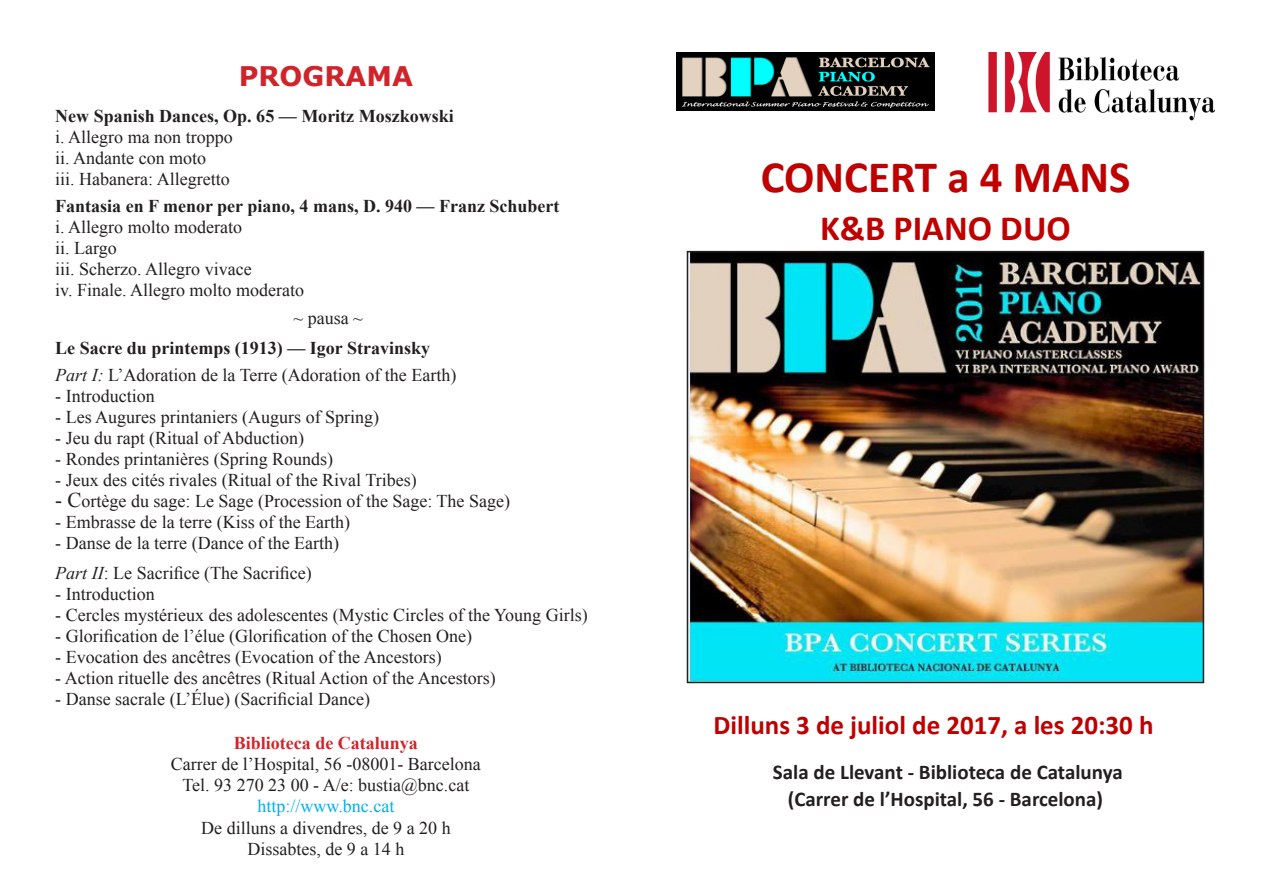
<style>
.page{position:relative;width:1263px;height:893px;background:#fff}
.page>*{position:absolute;margin:0;border:0;box-sizing:border-box;transform-origin:0 0}
.t1{font:700 45px "Calibri";color:#c00000}
.t2{font:700 35.7px "Calibri";color:#c00000}
.t3{font:700 27px "Calibri";color:#c00000}
.t4{font:700 27px "Verdana";color:#d1232a}
.t5{font:700 21px "Calibri";color:#231f20}
.t6{font:18px "Times New Roman";color:#231f20}
.t7{font:700 18px "Times New Roman";color:#231f20}
.t8{font:700 18px "Times New Roman";color:#d1232a}
.t9{font:18px "Times New Roman";color:#00aeef}
.s1{font-style:italic}
.s2{font-size:21px}
</style>
<div class="page">
<img style="left:690px;top:254px;width:511px;height:426px">
<div style="left:687px;top:251px;width:517px;height:432px;border:2px solid #231f20"></div>
<img style="left:676px;top:52px;width:258px;height:59px">
<img style="left:988px;top:52px;width:226px;height:69px">
<p class="t4" style="left:239px;top:57px;width:176px">PROGRAMA</p>
<p class="t7" style="left:55px;top:103px;width:400px">New Spanish Dances, Op. 65 — Moritz Moszkowski</p>
<p class="t6" style="left:55px;top:125px;width:179px">i. Allegro ma non troppo</p>
<p class="t6" style="left:55px;top:146px;width:152px">ii. Andante con moto</p>
<p class="t6" style="left:55px;top:167px;width:176px">iii. Habanera: Allegretto</p>
<p class="t7" style="left:55px;top:193px;width:506px">Fantasia en F menor per piano, 4 mans, D. 940 — Franz Schubert</p>
<p class="t6" style="left:55px;top:215px;width:189px">i. Allegro molto moderato</p>
<p class="t6" style="left:55px;top:236px;width:63px">ii. Largo</p>
<p class="t6" style="left:55px;top:257px;width:198px">iii. Scherzo. Allegro vivace</p>
<p class="t6" style="left:55px;top:278px;width:250px">iv. Finale. Allegro molto moderato</p>
<p class="t6" style="left:293px;top:306px;width:71px">~ pausa ~</p>
<p class="t7" style="left:55px;top:336px;width:376px">Le Sacre du printemps (1913) — Igor Stravinsky</p>
<p class="t6" style="left:55px;top:363px;width:403px"><span class="s1">Part I:</span> L’Adoration de la Terre (Adoration of the Earth)</p>
<p class="t6" style="left:55px;top:384px;width:101px">- Introduction</p>
<p class="t6" style="left:55px;top:405px;width:325px">- Les Augures printaniers (Augurs of Spring)</p>
<p class="t6" style="left:55px;top:426px;width:250px">- Jeu du rapt (Ritual of Abduction)</p>
<p class="t6" style="left:55px;top:447px;width:279px">- Rondes printanières (Spring Rounds)</p>
<p class="t6" style="left:55px;top:468px;width:363px">- Jeux des cités rivales (Ritual of the Rival Tribes)</p>
<p class="t6" style="left:55px;top:489px;width:456px"><span class="s2">- C</span>ortège du sage: Le Sage (Procession of the Sage: The Sage)</p>
<p class="t6" style="left:55px;top:510px;width:296px">- Embrasse de la terre (Kiss of the Earth)</p>
<p class="t6" style="left:55px;top:531px;width:285px">- Danse de la terre (Dance of the Earth)</p>
<p class="t6" style="left:55px;top:561px;width:258px"><span class="s1">Part II</span>: Le Sacrifice (The Sacrifice)</p>
<p class="t6" style="left:55px;top:582px;width:101px">- Introduction</p>
<p class="t6" style="left:55px;top:603px;width:534px">- Cercles mystérieux des adolescentes (Mystic Circles of the Young Girls)</p>
<p class="t6" style="left:55px;top:624px;width:418px">- Glorification de l’élue (Glorification of the Chosen One)</p>
<p class="t6" style="left:55px;top:645px;width:388px">- Evocation des ancêtres (Evocation of the Ancestors)</p>
<p class="t6" style="left:55px;top:666px;width:442px">- Action rituelle des ancêtres (Ritual Action of the Ancestors)</p>
<p class="t6" style="left:55px;top:687px;width:316px">- Danse sacrale (L’Élue) (Sacrificial Dance)</p>
<p class="t8" style="left:234px;top:731px;width:186px">Biblioteca de Catalunya</p>
<p class="t6" style="left:171px;top:752px;width:311px">Carrer de l’Hospital, 56 -08001- Barcelona</p>
<p class="t6" style="left:183px;top:773px;width:288px">Tel. 93 270 23 00 - A/e: bustia@bnc.cat</p>
<p class="t9" style="left:257px;top:794px;width:138px">http://www.bnc.cat</p>
<p class="t6" style="left:201px;top:816px;width:251px">De dilluns a divendres, de 9 a 20 h</p>
<p class="t6" style="left:247px;top:837px;width:158px">Dissabtes, de 9 a 14 h</p>
<p class="t1" style="left:761px;top:148px;width:371px">CONCERT a 4 MANS</p>
<p class="t2" style="left:820px;top:205px;width:252px">K&amp;B PIANO DUO</p>
<p class="t3" style="left:713px;top:708px;width:442px">Dilluns 3 de juliol de 2017, a les 20:30 h</p>
<p class="t5" style="left:773px;top:759px;width:351px">Sala de Llevant - Biblioteca de Catalunya</p>
<p class="t5" style="left:788px;top:786px;width:317px">(Carrer de l’Hospital, 56 - Barcelona)</p>
</div>
